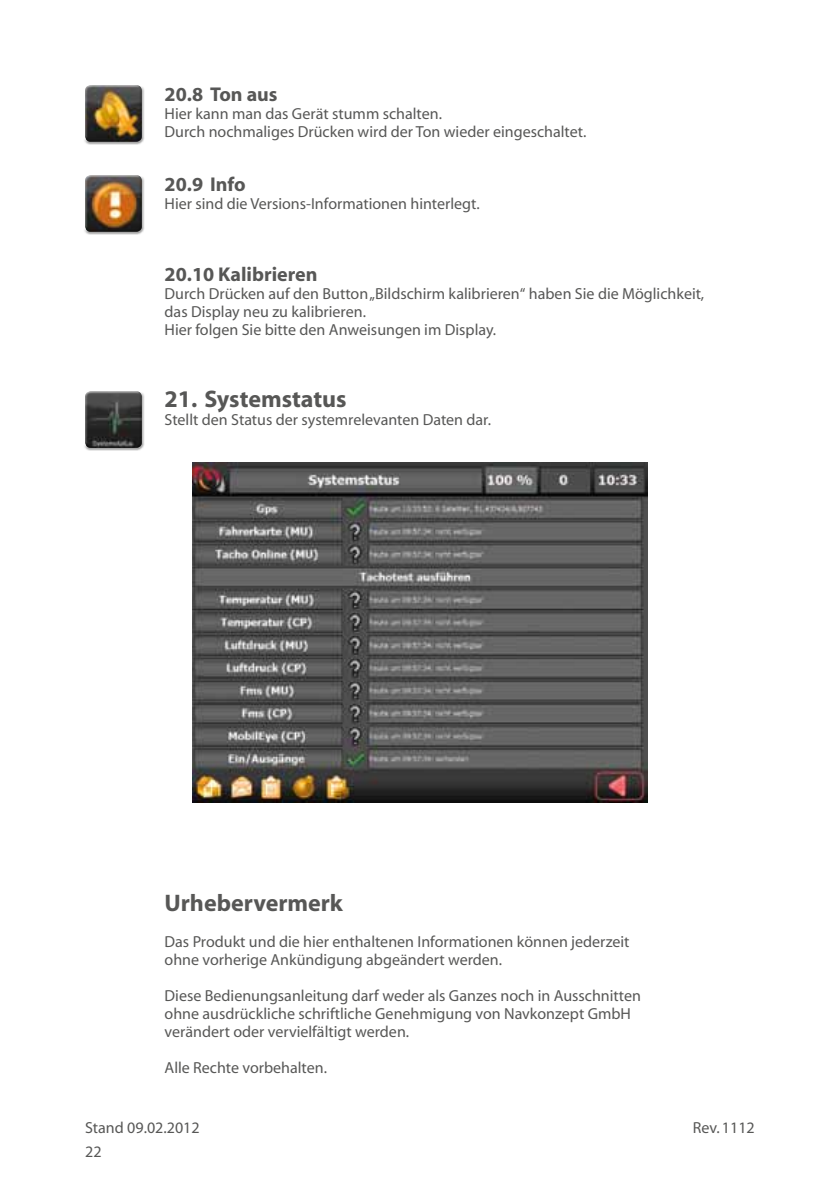
<style>
.page{position:relative;width:840px;height:1191px;background:#fff}
.page>*{position:absolute;margin:0;border:0;box-sizing:border-box;transform-origin:0 0}
.t1{font:700 24px "Myriad";color:#575756}
.t2{font:700 20px "Myriad";color:#575756}
.t3{font:16px/18px "Myriad";color:#575756}
</style>
<div class="page">
<div style="left:83px;top:82px;width:61px;height:58px;background:#fff;opacity:.75"></div>
<div style="left:83px;top:86px;width:62px;height:59px;background:#000;opacity:.35"></div>
<div style="left:83px;top:172px;width:61px;height:58px;background:#fff;opacity:.75"></div>
<div style="left:83px;top:176px;width:62px;height:59px;background:#000;opacity:.35"></div>
<div style="left:83px;top:388px;width:61px;height:58px;background:#fff;opacity:.75"></div>
<div style="left:83px;top:392px;width:62px;height:59px;background:#000;opacity:.35"></div>
<img style="left:193px;top:462px;width:453px;height:341px">
<p class="t2" style="left:164px;top:84px;width:114px">20.8 Ton aus</p>
<p class="t3" style="left:164px;top:105px;width:423px">Hier kann man das Gerät stumm schalten.<br>Durch nochmaliges Drücken wird der Ton wieder eingeschaltet.</p>
<p class="t2" style="left:164px;top:174px;width:82px">20.9 Info</p>
<p class="t3" style="left:164px;top:195px;width:316px">Hier sind die Versions-Informationen hinterlegt.</p>
<p class="t2" style="left:164px;top:264px;width:154px">20.10 Kalibrieren</p>
<p class="t3" style="left:164px;top:285px;width:541px">Durch Drücken auf den Button „Bildschirm kalibrieren“ haben Sie die Möglichkeit, das Display neu zu kalibrieren.<br>Hier folgen Sie bitte den Anweisungen im Display.</p>
<h1 class="t1" style="left:164px;top:386px;width:183px">21. Systemstatus</h1>
<p class="t3" style="left:164px;top:411px;width:328px">Stellt den Status der systemrelevanten Daten dar.</p>
<h1 class="t1" style="left:164px;top:890px;width:180px">Urhebervermerk</h1>
<p class="t3" style="left:164px;top:933px;width:466px">Das Produkt und die hier enthaltenen Informationen können jederzeit ohne vorherige Ankündigung abgeändert werden.</p>
<p class="t3" style="left:164px;top:987px;width:477px">Diese Bedienungsanleitung darf weder als Ganzes noch in Ausschnitten ohne ausdrückliche schriftliche Genehmigung von Navkonzept GmbH verändert oder vervielfältigt werden.</p>
<p class="t3" style="left:164px;top:1059px;width:164px">Alle Rechte vorbehalten.</p>
<p class="t3" style="left:85px;top:1119px;width:116px">Stand 09.02.2012</p>
<p class="t3" style="left:692px;top:1119px;width:63px">Rev. 1112</p>
<p class="t3" style="left:85px;top:1143px;width:18px">22</p>
</div>
